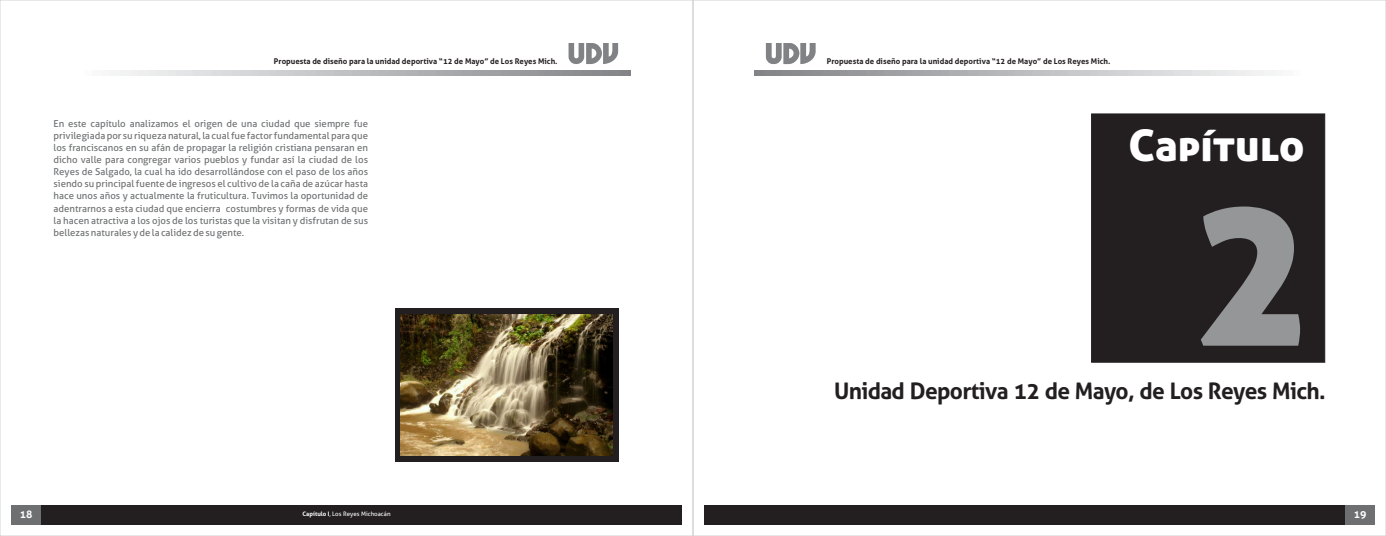
<style>
.page{position:relative;width:1386px;height:536px;background:#fff}
.page>*{position:absolute;margin:0;border:0;box-sizing:border-box;transform-origin:0 0}
.t1{font:210px "Aller Display";color:#949698}
.t2{font:43.75px "Aller Display";color:#fff}
.t3{font:700 22.75px "Aller";letter-spacing:-.03em;color:#231f20}
.t4{font:700 10.5px "Aller";color:#fff}
.t5{font:9.62px/12.1px "Aller";color:#6d6f71;text-align:justify}
.t6{font:700 7.88px "Aller";color:#231f20}
.t7{font:6.12px "Aller";color:#fff}
.s1{font-weight:700}
</style>
<div class="page">
<div style="left:395px;top:308px;width:223px;height:153px;background:#231f20"></div>
<img style="left:400px;top:314px;width:213px;height:141px">
<div style="left:11px;top:504px;width:671px;height:20px;background:#231f20"></div>
<div style="left:11px;top:504px;width:30px;height:20px;background:#6d6f71"></div>
<svg style="left:569px;top:43px;width:49px;height:21px"></svg>
<div style="left:704px;top:504px;width:671px;height:20px;background:#231f20"></div>
<div style="left:1345px;top:504px;width:30px;height:20px;background:#6d6f71"></div>
<div style="left:1091px;top:113px;width:234px;height:249px;background:#231f20"></div>
<svg style="left:766px;top:43px;width:50px;height:21px"></svg>
<p class="t6" style="left:274px;top:58px;width:285px">Propuesta de diseño para la unidad deportiva “12 de Mayo” de Los Reyes Mich.</p>
<p class="t5" style="left:54px;top:118px;width:316px">En este capítulo analizamos el origen de una ciudad que siempre fue privilegiada por su riqueza natural, la cual fue factor fundamental para que los franciscanos en su afán de propagar la religión cristiana pensaran en dicho valle para congregar varios pueblos y fundar así la ciudad de los Reyes de Salgado, la cual ha ido desarrollándose con el paso de los años siendo su principal fuente de ingresos el cultivo de la caña de azúcar hasta hace unos años y actualmente la fruticultura. Tuvimos la oportunidad de adentrarnos a esta ciudad que encierra costumbres y formas de vida que la hacen atractiva a los ojos de los turistas que la visitan y disfrutan de sus bellezas naturales y de la calidez de su gente.</p>
<p class="t4" style="left:20px;top:510px;width:14px">18</p>
<p class="t7" style="left:303px;top:511px;width:90px"><span class="s1">Capítulo I</span>, Los Reyes Michoacán</p>
<p class="t6" style="left:827px;top:58px;width:285px">Propuesta de diseño para la unidad deportiva “12 de Mayo” de Los Reyes Mich.</p>
<h2 class="t2" style="left:1128px;top:120px;width:178px">Capítulo</h2>
<h1 class="t1" style="left:1197px;top:150px;width:112px">2</h1>
<h3 class="t3" style="left:834px;top:382px;width:493px">Unidad Deportiva 12 de Mayo, de Los Reyes Mich.</h3>
<p class="t4" style="left:1354px;top:510px;width:14px">19</p>
</div>
